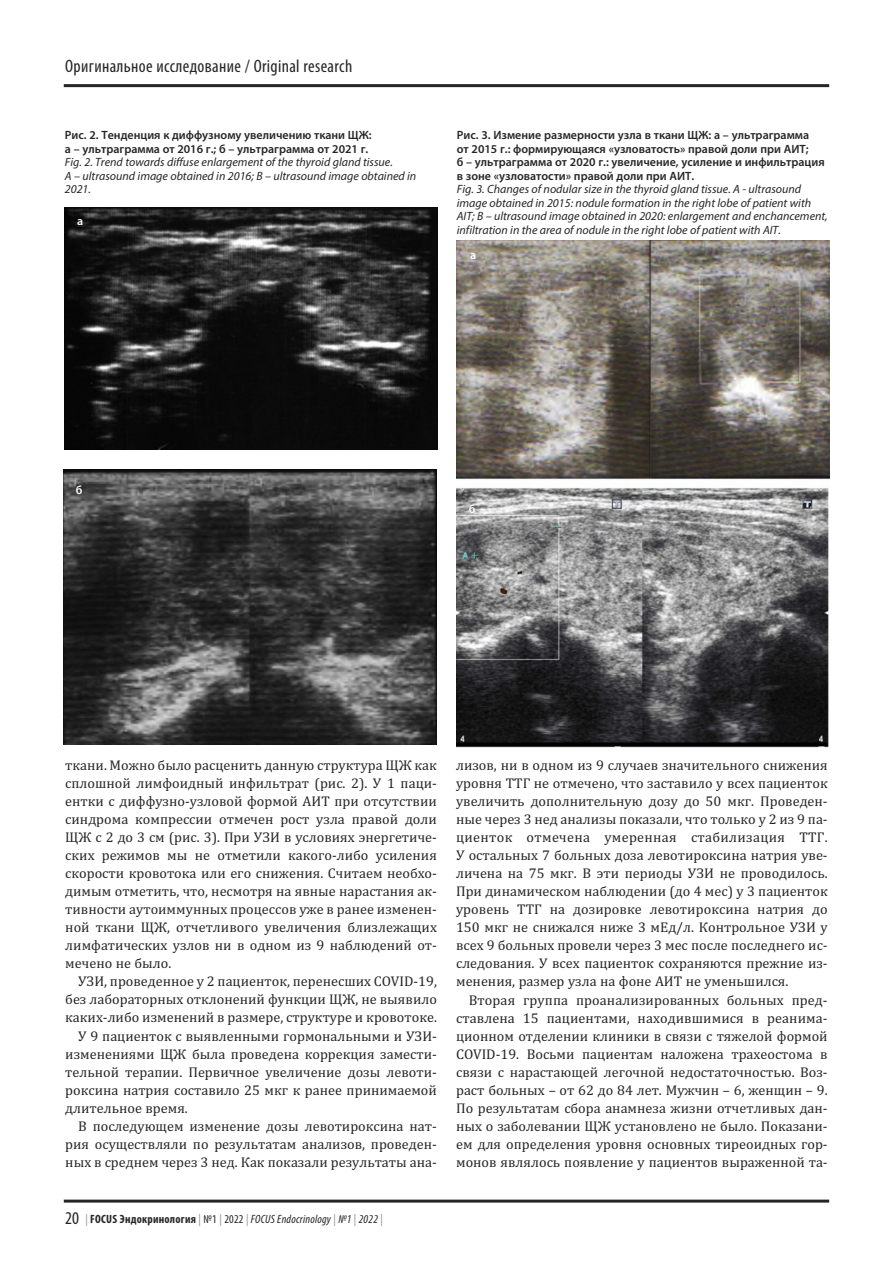
<style>
.page{position:relative;width:893px;height:1263px;background:#fff}
.page>*{position:absolute;margin:0;border:0;box-sizing:border-box;transform-origin:0 0}
.t1{font:condensed 18px "Myriad Pro";letter-spacing:.02em;color:#272526}
.t2{font:14.25px/18px "Cambria";color:#272526;text-align:justify}
.t3{font:italic 12px/13.5px "Myriad Pro";color:#272526}
.t4{font:600 12px/13.5px "Myriad Pro";color:#272526}
.t5{font:italic condensed 12px "Myriad Pro";letter-spacing:.02em;color:#272526}
.t6{font:600 12px "Myriad Pro";color:#fff}
.s1{font-style:normal;font-size:18px}
.s2{font-style:normal;color:#939293}
.s3{font-weight:700;font-style:normal}
.s4{font-style:normal}
</style>
<div class="page">
<hr style="left:64px;top:1199px;width:765px;height:3px;background:#272526">
<hr style="left:64px;top:84px;width:765px;height:3px;background:#272526">
<img style="left:65px;top:208px;width:372px;height:242px">
<img style="left:64px;top:469px;width:372px;height:275px">
<img style="left:457px;top:240px;width:372px;height:508px">
<p class="t1" style="left:65px;top:60px;width:289px">Оригинальное исследование / Original research</p>
<p class="t4" style="left:65px;top:129px;width:308px">Рис. 2. Тенденция к диффузному увеличению ткани ЩЖ: а – ультраграмма от 2016 г.; б – ультраграмма от 2021 г.</p>
<p class="t3" style="left:65px;top:156px;width:353px">Fig. 2. Trend towards diffuse enlargement of the thyroid gland tissue.<br>А – ultrasound image obtained in 2016; B – ultrasound image obtained in<br>2021.</p>
<p class="t6" style="left:77px;top:216px;width:8px">а</p>
<p class="t4" style="left:457px;top:129px;width:369px">Рис. 3. Измение размерности узла в ткани ЩЖ: а – ультраграмма<br>от 2015 г.: формирующаяся «узловатость» правой доли при АИТ;<br>б – ультраграмма от 2020 г.: увеличение, усиление и инфильтрация в зоне «узловатости» правой доли при АИТ.</p>
<p class="t3" style="left:457px;top:183px;width:372px">Fig. 3. Changes of nodular size in the thyroid gland tissue. А - ultrasound image obtained in 2015: nodule formation in the right lobe of patient with AIT; B – ultrasound image obtained in 2020: enlargement and enchancement, infiltration in the area of nodule in the right lobe of patient with AIT.</p>
<p class="t6" style="left:470px;top:251px;width:8px">а</p>
<p class="t6" style="left:76px;top:485px;width:8px">б</p>
<p class="t6" style="left:469px;top:504px;width:8px">б</p>
<p class="t2" style="left:65px;top:756px;width:373px">ткани. Можно было расценить данную структура ЩЖ как сплошной лимфоидный инфильтрат (рис. 2). У 1 паци&shy;ентки с диффузно-узловой формой АИТ при отсутствии синдрома компрессии отмечен рост узла правой доли ЩЖ с 2 до 3 см (рис. 3). При УЗИ в условиях энергетиче&shy;ских режимов мы не отметили какого-либо усиления скорости кровотока или его снижения. Считаем необхо&shy;димым отметить, что, несмотря на явные нарастания ак&shy;тивности аутоиммунных процессов уже в ранее изменен&shy;ной ткани ЩЖ, отчетливого увеличения близлежащих лимфатических узлов ни в одном из 9 наблюдений от&shy;мечено не было.</p>
<p class="t2" style="left:78px;top:972px;width:360px">УЗИ, проведенное у 2 пациенток, перенесших COVID-19,</p>
<p class="t2" style="left:65px;top:990px;width:373px">без лабораторных отклонений функции ЩЖ, не выявило</p>
<p class="t2" style="left:65px;top:1008px;width:373px">каких-либо изменений в размере, структуре и кровотоке.</p>
<p class="t2" style="left:78px;top:1026px;width:360px">У 9 пациенток с выявленными гормональными и УЗИ-</p>
<p class="t2" style="left:65px;top:1044px;width:373px">изменениями ЩЖ была проведена коррекция замести-</p>
<p class="t2" style="left:65px;top:1062px;width:373px">тельной терапии. Первичное увеличение дозы левоти-</p>
<p class="t2" style="left:65px;top:1080px;width:373px">роксина натрия составило 25 мкг к ранее принимаемой</p>
<p class="t2" style="left:65px;top:1098px;width:124px">длительное время.</p>
<p class="t2" style="left:78px;top:1116px;width:360px">В последующем изменение дозы левотироксина нат-</p>
<p class="t2" style="left:65px;top:1134px;width:373px">рия осуществляли по результатам анализов, проведен-</p>
<p class="t2" style="left:65px;top:1152px;width:373px">ных в среднем через 3 нед. Как показали результаты ана-</p>
<p class="t5" style="left:65px;top:1214px;width:319px"><span class="s1">20</span> <span class="s2">|</span> <span class="s3">FOCUS Эндокринология</span> <span class="s2">|</span> <span class="s4">№1</span> <span class="s2">|</span> <span class="s4">2022</span> <span class="s2">|</span> FOCUS Endocrinology <span class="s2">|</span> №1 <span class="s2">|</span> 2022 <span class="s2">|</span></p>
<p class="t2" style="left:456px;top:756px;width:373px">лизов, ни в одном из 9 случаев значительного снижения уровня ТТГ не отмечено, что заставило у всех пациенток увеличить дополнительную дозу до 50 мкг. Проведен&shy;ные через 3 нед анализы показали, что только у 2 из 9 па&shy;циенток отмечена умеренная стабилизация ТТГ.<br>У остальных 7 больных доза левотироксина натрия уве&shy;личена на 75 мкг. В эти периоды УЗИ не проводилось.<br>При динамическом наблюдении (до 4 мес) у 3 пациенток уровень ТТГ на дозировке левотироксина натрия до 150 мкг не снижался ниже 3 мЕд/л. Контрольное УЗИ у всех 9 больных провели через 3 мес после последнего ис&shy;следования. У всех пациенток сохраняются прежние из&shy;менения, размер узла на фоне АИТ не уменьшился.</p>
<p class="t2" style="left:456px;top:990px;width:373px;text-indent:13px">Вторая группа проанализированных больных пред&shy;ставлена 15 пациентами, находившимися в реанима&shy;ционном отделении клиники в связи с тяжелой формой COVID-19. Восьми пациентам наложена трахеостома в связи с нарастающей легочной недостаточностью. Воз&shy;раст больных – от 62 до 84 лет. Мужчин – 6, женщин – 9.<br>По результатам сбора анамнеза жизни отчетливых дан&shy;ных о заболевании ЩЖ установлено не было. Показани&shy;ем для определения уровня основных тиреоидных гор&shy;монов являлось появление у пациентов выраженной та-</p>
</div>
